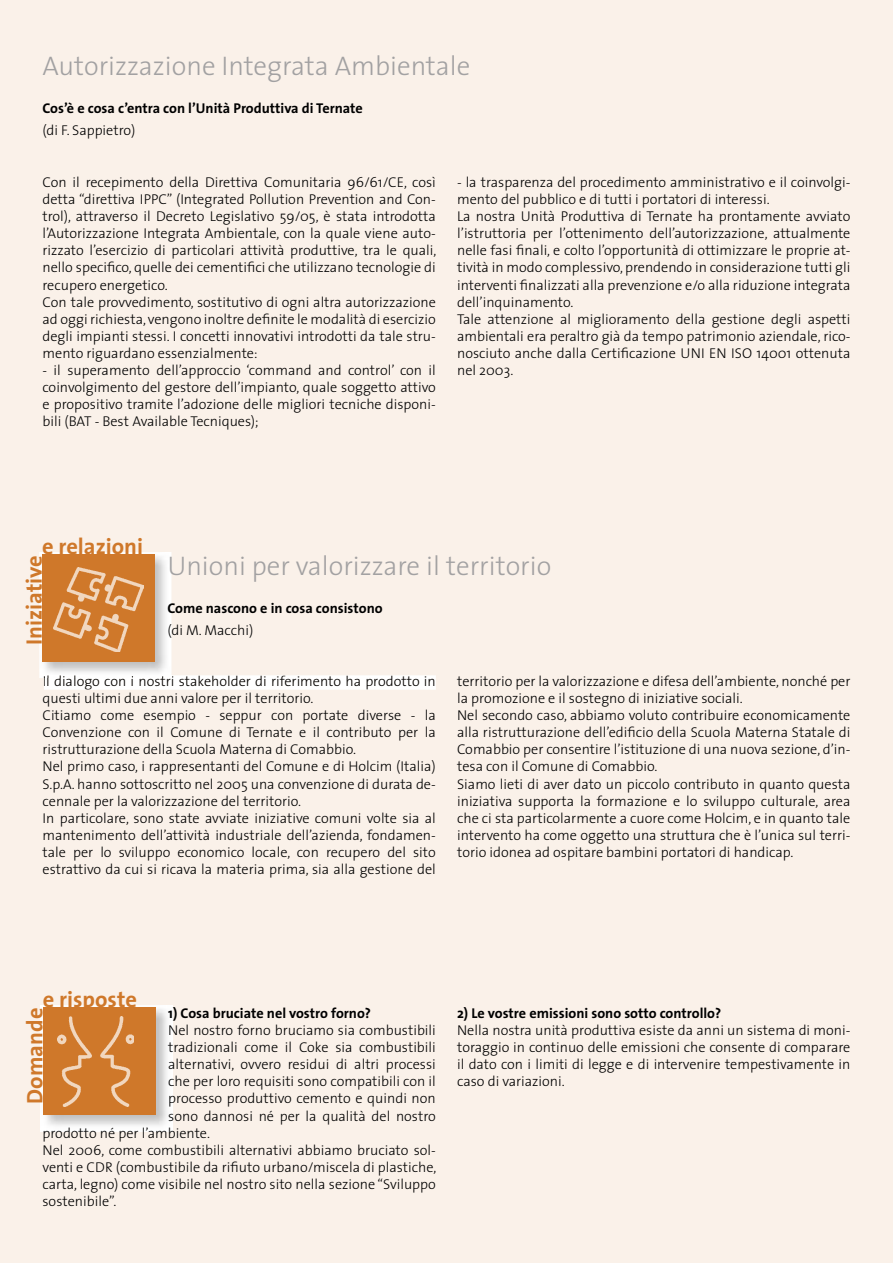
<style>
.page{position:relative;width:893px;height:1263px;background:#faf1e9}
.page>*{position:absolute;margin:0;border:0;box-sizing:border-box;transform-origin:0 0}
.t1{font:300 27px "The Sans";color:#a2a1a2}
.t2{font:700 22.5px "The Sans";color:#cf782a}
.t3{font:300 14.25px/17.1px "The Sans";color:#000}
.t4{font:700 14.25px "The Sans";color:#000}
.s1{color:#faf1e9}
</style>
<div class="page">
<svg style="left:44px;top:675px;width:392px;height:15px"></svg>
<img style="left:39px;top:552px;width:132px;height:126px">
<img style="left:44px;top:675px;width:127px;height:3px">
<div style="left:42px;top:555px;width:113px;height:107px;background:#cf782a"></div>
<img style="left:40px;top:1005px;width:132px;height:126px">
<div style="left:43px;top:1008px;width:112px;height:107px;background:#cf782a"></div>
<img style="left:57px;top:1016px;width:77px;height:90px">
<img style="left:53px;top:568px;width:90px;height:84px">
<h1 class="t1" style="left:43px;top:44px;width:429px">Autorizzazione Integrata Ambientale</h1>
<p class="t4" style="left:43px;top:96px;width:322px">Cos’è e cosa c’entra con l’Unità Produttiva di Ternate</p>
<p class="t3" style="left:43px;top:122px;width:94px">(di F. Sappietro)</p>
<p class="t3" style="left:43px;top:173px;width:395px">Con il recepimento della Direttiva Comunitaria 96/61/CE, così detta “direttiva IPPC” (Integrated Pollution Prevention and Con&shy;trol), attraverso il Decreto Legislativo 59/05, è stata introdotta l’Autorizzazione Integrata Ambientale, con la quale viene auto&shy;rizzato l’esercizio di particolari attività produttive, tra le quali, nello specifico, quelle dei cementifici che utilizzano tecnologie di recupero energetico.<br>Con tale provvedimento, sostitutivo di ogni altra autorizzazione ad oggi richiesta, vengono inoltre definite le modalità di esercizio degli impianti stessi. I concetti innovativi introdotti da tale stru&shy;mento riguardano essenzialmente:</p>
<p class="t3" style="left:43px;top:361px;width:395px;text-align:justify">- il superamento dell’approccio ‘command and control’ con il coinvolgimento del gestore dell’impianto, quale soggetto attivo e propositivo tramite l’adozione delle migliori tecniche disponi&shy;bili (BAT - Best Available Tecniques);</p>
<p class="t3" style="left:457px;top:173px;width:395px">- la trasparenza del procedimento amministrativo e il coinvolgi&shy;mento del pubblico e di tutti i portatori di interessi.<br>La nostra Unità Produttiva di Ternate ha prontamente avviato l’istruttoria per l’ottenimento dell’autorizzazione, attualmente nelle fasi finali, e colto l’opportunità di ottimizzare le proprie at&shy;tività in modo complessivo, prendendo in considerazione tutti gli interventi finalizzati alla prevenzione e/o alla riduzione integrata dell’inquinamento.<br>Tale attenzione al miglioramento della gestione degli aspetti ambientali era peraltro già da tempo patrimonio aziendale, rico&shy;nosciuto anche dalla Certificazione UNI EN ISO 14001 ottenuta nel 2003.</p>
<h2 class="t2" style="left:42px;top:528px;width:103px">e relazioni</h2>
<h2 class="t2" style="left:15px;top:645px;width:91px;rotate:-90deg">Iniziative</h2>
<h1 class="t1" style="left:167px;top:544px;width:385px">Unioni per valorizzare il territorio</h1>
<p class="t4" style="left:167px;top:596px;width:217px">Come nascono e in cosa consistono</p>
<p class="t3" style="left:167px;top:621px;width:87px">(di M. Macchi)</p>
<p class="t3" style="left:43px;top:672px;width:395px"><span class="s1">Il</span> dialogo <span class="s1">con i nostri stak</span>eholder <span class="s1">di riferimento ha prodotto in </span>questi ultimi due anni valore per il territorio.<br>Citiamo come esempio - seppur con portate diverse - la Convenzione con il Comune di Ternate e il contributo per la ristrutturazione della Scuola Materna di Comabbio.<br>Nel primo caso, i rappresentanti del Comune e di Holcim (Italia)<br>S.p.A. hanno sottoscritto nel 2005 una convenzione di durata de&shy;cennale per la valorizzazione del territorio.<br>In particolare, sono state avviate iniziative comuni volte sia al mantenimento dell’attività industriale dell’azienda, fondamen&shy;tale per lo sviluppo economico locale, con recupero del sito estrattivo da cui si ricava la materia prima, sia alla gestione del</p>
<p class="t3" style="left:457px;top:672px;width:395px">territorio per la valorizzazione e difesa dell’ambiente, nonché per la promozione e il sostegno di iniziative sociali.<br>Nel secondo caso, abbiamo voluto contribuire economicamente alla ristrutturazione dell’edificio della Scuola Materna Statale di Comabbio per consentire l’istituzione di una nuova sezione, d’in&shy;tesa con il Comune di Comabbio.<br>Siamo lieti di aver dato un piccolo contributo in quanto questa iniziativa supporta la formazione e lo sviluppo culturale, area che ci sta particolarmente a cuore come Holcim, e in quanto tale intervento ha come oggetto una struttura che è l’unica sul terri&shy;torio idonea ad ospitare bambini portatori di handicap.</p>
<h2 class="t2" style="left:43px;top:981px;width:96px">e risposte</h2>
<p class="t4" style="left:168px;top:1001px;width:204px">1) Cosa bruciate nel vostro forno?</p>
<p class="t3" style="left:168px;top:1021px;width:269px">Nel nostro forno bruciamo sia combustibili</p>
<p class="t3" style="left:168px;top:1038px;width:269px">tradizionali come il Coke sia combustibili</p>
<p class="t3" style="left:168px;top:1055px;width:269px">alternativi, ovvero residui di altri processi</p>
<p class="t3" style="left:168px;top:1072px;width:269px">che per loro requisiti sono compatibili con il</p>
<p class="t3" style="left:168px;top:1089px;width:269px">processo produttivo cemento e quindi non</p>
<p class="t3" style="left:168px;top:1107px;width:269px">sono dannosi né per la qualità del nostro</p>
<p class="t3" style="left:43px;top:1124px;width:169px">prodotto né per l’ambiente.</p>
<p class="t3" style="left:43px;top:1141px;width:395px">Nel 2006, come combustibili alternativi abbiamo bruciato sol-</p>
<p class="t3" style="left:43px;top:1158px;width:396px">venti e CDR (combustibile da rifiuto urbano/miscela di plastiche,</p>
<p class="t3" style="left:43px;top:1175px;width:395px">carta, legno) come visibile nel nostro sito nella sezione “Sviluppo</p>
<p class="t3" style="left:43px;top:1192px;width:76px">sostenibile”.</p>
<h2 class="t2" style="left:16px;top:1103px;width:97px;rotate:-90deg">Domande</h2>
<p class="t4" style="left:457px;top:1001px;width:266px">2) Le vostre emissioni sono sotto controllo?</p>
<p class="t3" style="left:457px;top:1021px;width:395px;text-align:justify">Nella nostra unità produttiva esiste da anni un sistema di moni&shy;toraggio in continuo delle emissioni che consente di comparare il dato con i limiti di legge e di intervenire tempestivamente in caso di variazioni.</p>
</div>
